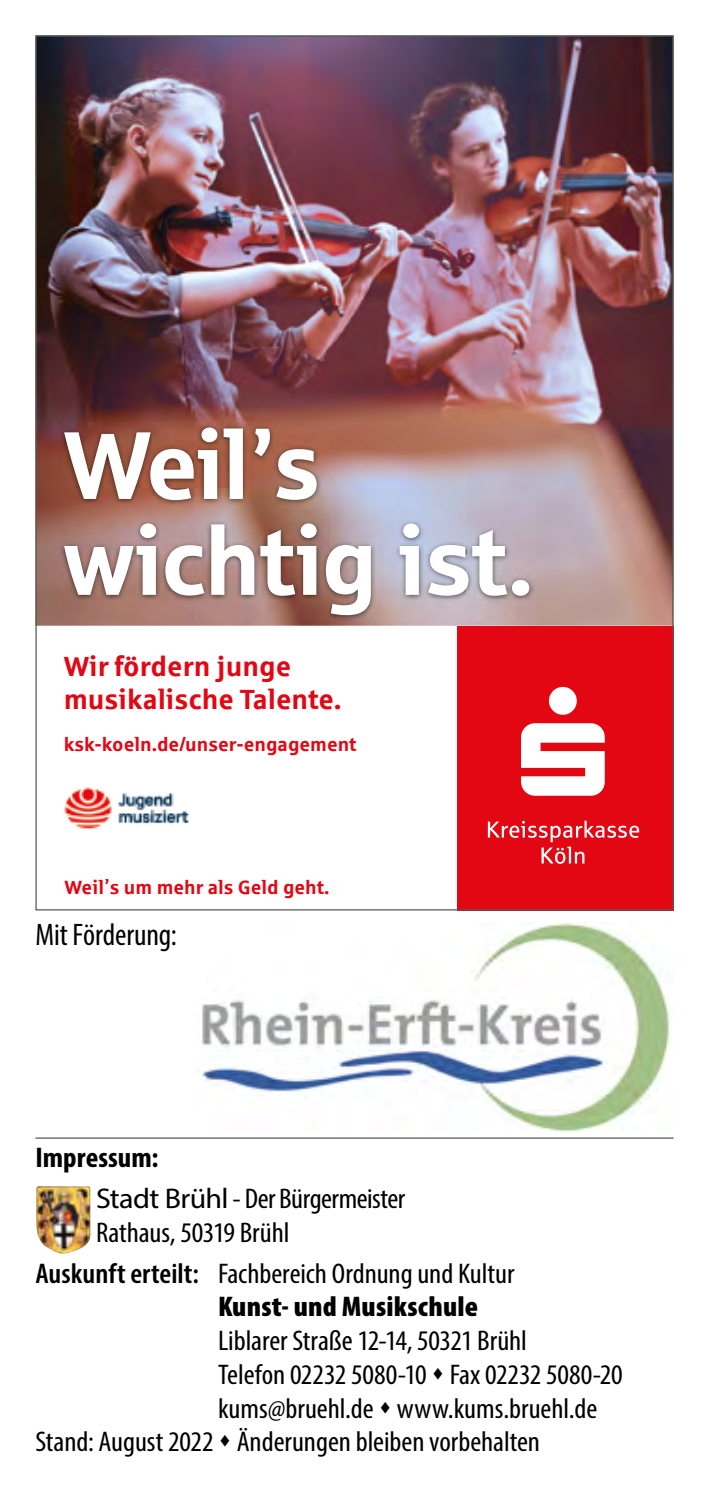
<style>
.page{position:relative;width:709px;height:1489px;background:#fff}
.page>*{position:absolute;margin:0;border:0;box-sizing:border-box;transform-origin:0 0}
.t1{font:95.75px/151.2px "Sparkasse Head";letter-spacing:.01em;color:#fff}
.t2{font:condensed 31.25px "Myriad Pro";letter-spacing:-.005em;color:#000}
.t3{font:condensed 28.5px/40.8px "Myriad Pro";color:#000;scale:1.05 1}
.t4{font:900 condensed 28.5px "Myriad Pro";letter-spacing:.01em;color:#000;scale:1.05 1}
.t5{font:700 27.75px/33.2px "Sparkasse Rg";color:#e30613}
.t6{font:700 19.25px "Sparkasse Rg";color:#e30613}
.s1{font-weight:700}
.s2{font-stretch:normal}
.s3{font-weight:600}
</style>
<div class="page">
<div style="left:457px;top:625px;width:216px;height:285px;background:#e30613"></div>
<img style="left:37px;top:37px;width:634px;height:588px">
<svg style="left:521px;top:687px;width:83px;height:108px"></svg>
<svg style="left:488px;top:820px;width:151px;height:43px"></svg>
<img style="left:59px;top:422px;width:475px;height:198px">
<img style="left:64px;top:787px;width:125px;height:42px">
<hr style="left:708px;top:0;width:1px;height:288px;background:#575756">
<img style="left:36px;top:1186px;width:55px;height:68px">
<hr style="left:35px;top:1137px;width:638px;height:1px;background:#575756">
<img style="left:201px;top:922px;width:471px;height:209px">
<h1 class="t1" style="left:64px;top:386px;width:257px">Weil s</h1>
<h1 class="t1" style="left:64px;top:331px;width:470px;text-indent:188px">‚ wichtig ist.</h1>
<p class="t5" style="left:64px;top:648px;width:279px">Wir fördern junge musikalische Talente.</p>
<p class="t6" style="left:64px;top:732px;width:294px">ksk-koeln.de/unser-engagement</p>
<p class="t6" style="left:104px;top:863px;width:7px">‚</p>
<p class="t6" style="left:65px;top:874px;width:266px">Weil s um mehr als Geld geht.</p>
<p class="t2" style="left:35px;top:915px;width:143px">Mit Förderung:</p>
<p class="t3" style="left:96px;top:1136px;width:296px;text-indent:-61px"><span class="s1">Impressum:<br></span><span class="s2">Stadt Brühl</span> - Der Bürgermeister</p>
<p class="t3" style="left:35px;top:1211px;width:457px;text-indent:61px">Rathaus, 50319 Brühl<br><span class="s3">Auskunft erteilt:</span> Fachbereich Ordnung und Kultur</p>
<p class="t4" style="left:218px;top:1288px;width:249px">Kunst- und Musikschule</p>
<p class="t3" style="left:218px;top:1319px;width:296px">Liblarer Straße 12-14, 50321 Brühl</p>
<p class="t3" style="left:218px;top:1353px;width:387px">Telefon 02232 5080-10 ▲ Fax 02232 5080-20</p>
<p class="t3" style="left:218px;top:1387px;width:363px">kums@bruehl.de ▲ www.kums.bruehl.de</p>
<p class="t3" style="left:35px;top:1420px;width:482px">Stand: August 2022 ▲ Änderungen bleiben vorbehalten</p>
</div>
